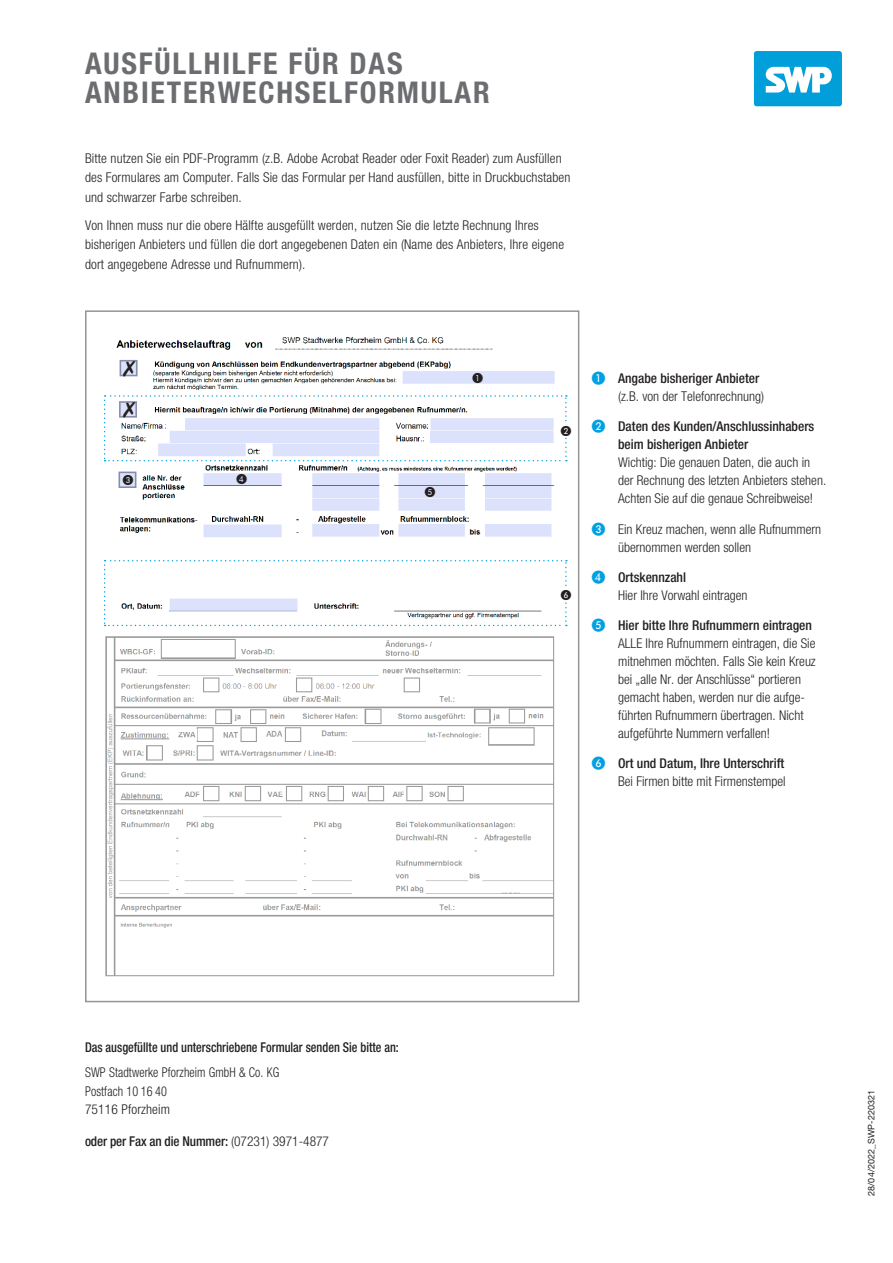
<style>
.page{position:relative;width:893px;height:1263px;background:#fff}
.page>*{position:absolute;margin:0;border:0;box-sizing:border-box;transform-origin:0 0}
.t1{font:700 condensed 30px/28.5px "Helvetica Neue";letter-spacing:.06em;color:#6c6d70}
.t2{font:300 condensed 13.5px/18px "Helvetica Neue";letter-spacing:.01em;color:#231f20}
.t3{font:500 condensed 13.5px/18px "Helvetica Neue";color:#231f20}
.t4{font:300 condensed 13.5px/18px "Helvetica Neue";letter-spacing:.01em;color:#231f20;scale:.9 1}
.t5{font:500 condensed 13.5px "Helvetica Neue";color:#231f20;scale:.9 1}
.t6{font:500 condensed 13.5px "Helvetica Neue LT";letter-spacing:-.01em;color:#231f20}
.t7{font:13.5px "European Pi One";color:#00a1e3}
.t8{font:10.5px "European Pi One";color:#231f20}
.t9{font:9px "Helvetica Neue LT";letter-spacing:.01em;color:#231f20}
.s1{font-weight:300}
</style>
<div class="page">
<div style="left:85px;top:310px;width:494px;height:692px;border:2px solid #939598"></div>
<img style="left:104px;top:337px;width:464px;height:225px">
<img style="left:105px;top:636px;width:450px;height:341px">
<div style="left:754px;top:51px;width:88px;height:55px;background:#009fda;border-radius:3px"></div>
<svg style="left:766px;top:67px;width:66px;height:26px"></svg>
<svg style="left:104px;top:560px;width:463px;height:66px"></svg>
<div style="left:559px;top:425px;width:14px;height:12px;background:#fff"></div>
<div style="left:559px;top:589px;width:14px;height:13px;background:#fff"></div>
<svg style="left:104px;top:360px;width:463px;height:101px"></svg>
<h1 class="t1" style="left:85px;top:49px;width:406px">AUSFÜLLHILFE FÜR DAS<br>ANBIETERWECHSELFORMULAR</h1>
<p class="t2" style="left:85px;top:148px;width:487px;line-height:19.5px">Bitte nutzen Sie ein PDF-Programm (z.B. Adobe Acrobat Reader oder Foxit Reader) zum Ausfüllen des Formulares am Computer. Falls Sie das Formular per Hand ausfüllen, bitte in Druckbuchstaben und schwarzer Farbe schreiben.</p>
<p class="t2" style="left:85px;top:215px;width:481px;line-height:19.5px">Von Ihnen muss nur die obere Hälfte ausgefüllt werden, nutzen Sie die letzte Rechnung Ihres bisherigen Anbieters und füllen die dort angegebenen Daten ein (Name des Anbieters, Ihre eigene dort angegebene Adresse und Rufnummern).</p>
<p class="t8" style="left:123px;top:474px;width:12px">C</p>
<p class="t8" style="left:236px;top:473px;width:12px">D</p>
<p class="t8" style="left:472px;top:372px;width:12px">A</p>
<p class="t8" style="left:425px;top:486px;width:12px">E</p>
<p class="t8" style="left:561px;top:425px;width:12px">B</p>
<p class="t8" style="left:561px;top:589px;width:12px">F</p>
<p class="t7" style="left:592px;top:371px;width:15px">A</p>
<p class="t7" style="left:592px;top:419px;width:15px">B</p>
<p class="t7" style="left:592px;top:522px;width:15px">C</p>
<p class="t7" style="left:592px;top:570px;width:15px">D</p>
<p class="t7" style="left:592px;top:618px;width:15px">E</p>
<p class="t7" style="left:592px;top:756px;width:15px">F</p>
<p class="t3" style="left:618px;top:369px;width:143px">Angabe bisheriger Anbieter</p>
<p class="t2" style="left:618px;top:387px;width:147px">(z.B. von der Telefonrechnung)</p>
<p class="t3" style="left:618px;top:417px;width:198px">Daten des Kunden/Anschlussinhabers beim bisherigen Anbieter</p>
<p class="t2" style="left:618px;top:453px;width:210px">Wichtig: Die genauen Daten, die auch in der Rechnung des letzten Anbieters stehen.<br>Achten Sie auf die genaue Schreibweise!</p>
<p class="t2" style="left:618px;top:520px;width:205px">Ein Kreuz machen, wenn alle Rufnummern übernommen werden sollen</p>
<p class="t3" style="left:618px;top:568px;width:69px">Ortskennzahl</p>
<p class="t2" style="left:618px;top:586px;width:131px">Hier Ihre Vorwahl eintragen</p>
<p class="t3" style="left:618px;top:616px;width:195px">Hier bitte Ihre Rufnummern eintragen</p>
<p class="t2" style="left:618px;top:634px;width:199px">ALLE Ihre Rufnummern eintragen, die Sie mitnehmen möchten. Falls Sie kein Kreuz bei „alle Nr. der Anschlüsse“ portieren gemacht haben, werden nur die aufge&shy;führten Rufnummern übertragen. Nicht aufgeführte Nummern verfallen!</p>
<p class="t3" style="left:618px;top:754px;width:168px">Ort und Datum, Ihre Unterschrift</p>
<p class="t2" style="left:618px;top:772px;width:169px">Bei Firmen bitte mit Firmenstempel</p>
<p class="t5" style="left:85px;top:1039px;width:350px">Das ausgefüllte und unterschriebene Formular senden Sie bitte an:</p>
<p class="t4" style="left:85px;top:1063px;width:217px">SWP Stadtwerke Pforzheim GmbH &amp; Co. KG<br>Postfach 10 16 40<br>75116 Pforzheim</p>
<p class="t6" style="left:85px;top:1133px;width:246px">oder per Fax an die Nummer: <span class="s1">(07231) 3971-4877</span></p>
<p class="t9" style="left:866px;top:1196px;width:107px;rotate:-90deg">28/04/2022_SWP-220321</p>
</div>
